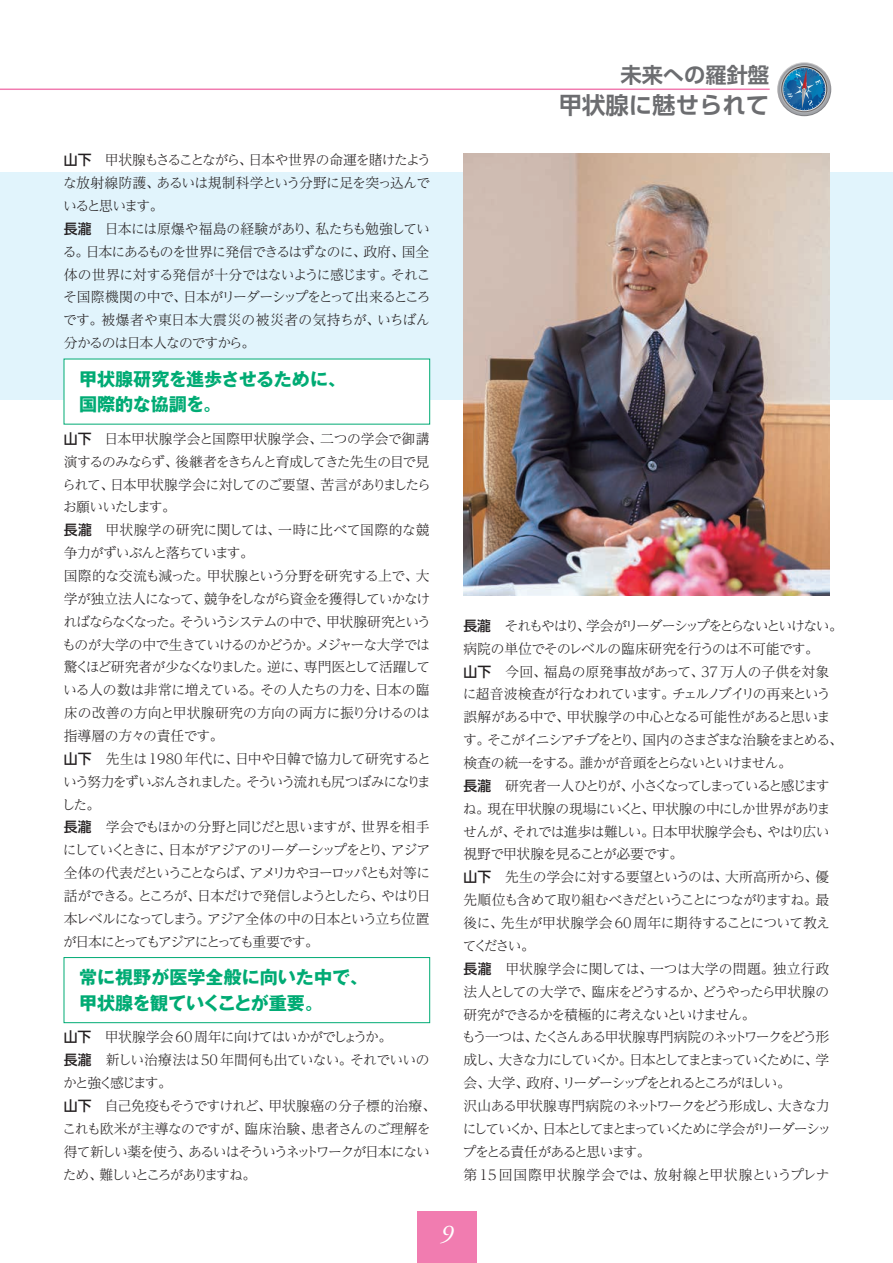
<style>
.page{position:relative;width:893px;height:1263px;background:#fff}
.page>*{position:absolute;margin:0;border:0;box-sizing:border-box;transform-origin:0 0}
.t1{font:italic 25.5px "Adobe Garamond";color:#fff}
.t2{font:700 23.4px "UD Shin Go Pro De";color:#6c6d70}
.t3{font:700 21.3px "UD Shin Go Pro De";color:#6c6d70}
.t4{font:700 18px/25.5px "Gothic MB101 Pro";color:#00ab74}
.t5{font:300 13.8px/22.8px "Reim Pr 6 N";letter-spacing:-.075em;color:#231f20}
.t6{font:300 13.8px/22.8px "Reim Pr 6 N";letter-spacing:-.055em;color:#231f20}
.s1{font-family:"UD Shin Go Pr 6 N";font-weight:500}
</style>
<div class="page">
<hr style="left:0;top:89px;width:770px;height:1px;background:#f17cb0">
<svg style="left:777px;top:62px;width:54px;height:54px"></svg>
<svg style="left:778px;top:63px;width:52px;height:52px"></svg>
<svg style="left:780px;top:68px;width:48px;height:45px;background:#5b89ab"></svg>
<div style="left:0;top:172px;width:893px;height:228px;background:#e1f4fc"></div>
<div style="left:64px;top:359px;width:366px;height:65px;background:#fff"></div>
<div style="left:64px;top:957px;width:366px;height:66px;border:1px solid #00ab74"></div>
<img style="left:463px;top:153px;width:366px;height:442px">
<div style="left:417px;top:1212px;width:59px;height:51px;background:#f17cb0"></div>
<p class="t6" style="left:63px;top:148px;width:370px"><span class="s1">山下</span>　甲状腺もさることながら、日本や世界の命運を賭けたような放射線防護、あるいは規制科学という分野に足を突っ込んでいると思います。<br><span class="s1">長瀧</span>　日本には原爆や福島の経験があり、私たちも勉強している。日本にあるものを世界に発信できるはずなのに、政府、国全体の世界に対する発信が十分ではないように感じます。それこそ国際機関の中で、日本がリーダーシップをとって出来るところです。被爆者や東日本大震災の被災者の気持ちが、いちばん分かるのは日本人なのですから。</p>
<h3 class="t4" style="left:79px;top:364px;width:269px">甲状腺研究を進歩させるために、国際的な協調を。</h3>
<p class="t5" style="left:62px;top:427px;width:371px"><span class="s1">山下</span>　日本甲状腺学会と国際甲状腺学会、二つの学会で御講演するのみならず、後継者をきちんと育成してきた先生の目で見られて、日本甲状腺学会に対してのご要望、苦言がありましたらお願いいたします。<br><span class="s1">長瀧</span>　甲状腺学の研究に関しては、一時に比べて国際的な競争力がずいぶんと落ちています。<br>国際的な交流も減った。甲状腺という分野を研究する上で、大学が独立法人になって、競争をしながら資金を獲得していかなければならなくなった。そういうシステムの中で、甲状腺研究というものが大学の中で生きていけるのかどうか。メジャーな大学では驚くほど研究者が少なくなりました。逆に、専門医として活躍している人の数は非常に増えている。その人たちの力を、日本の臨床の改善の方向と甲状腺研究の方向の両方に振り分けるのは指導層の方々の責任です。<br><span class="s1">山下</span>　先生は1980 年代に、日中や日韓で協力して研究するという努力をずいぶんされました。そういう流れも尻つぼみになりました。<br><span class="s1">長瀧</span>　学会でもほかの分野と同じだと思いますが、世界を相手にしていくときに、日本がアジアのリーダーシップをとり、アジア全体の代表だということならば、アメリカやヨーロッパとも対等に話ができる。ところが、日本だけで発信しようとしたら、やはり日本レベルになってしまう。アジア全体の中の日本という立ち位置が日本にとってもアジアにとっても重要です。</p>
<h3 class="t4" style="left:79px;top:962px;width:291px">常に視野が医学全般に向いた中で、甲状腺を観ていくことが重要。</h3>
<p class="t5" style="left:63px;top:1025px;width:375px"><span class="s1">山下</span>　甲状腺学会 60 周年に向けてはいかがでしょうか。<br><span class="s1">長瀧</span>　新しい治療法は50 年間何も出ていない。それでいいのかと強く感じます。<br><span class="s1">山下</span>　自己免疫もそうですけれど、甲状腺癌の分子標的治療、これも欧米が主導なのですが、臨床治験、患者さんのご理解を得て新しい薬を使う、あるいはそういうネットワークが日本にないため、難しいところがありますね。</p>
<h3 class="t3" style="left:620px;top:57px;width:150px">未来への羅針盤</h3>
<h2 class="t2" style="left:559px;top:86px;width:212px">甲状腺に魅せられて</h2>
<p class="t5" style="left:462px;top:614px;width:383px"><span class="s1">長瀧</span>　それもやはり、学会がリーダーシップをとらないといけない。病院の単位でそのレベルの臨床研究を行うのは不可能です。<br><span class="s1">山下</span>　今回、福島の原発事故があって、37万人の子供を対象に超音波検査が行なわれています。チェルノブイリの再来という誤解がある中で、甲状腺学の中心となる可能性があると思います。そこがイニシアチブをとり、国内のさまざまな治験をまとめる、検査の統一をする。誰かが音頭をとらないといけません。<br><span class="s1">長瀧</span>　研究者一人ひとりが、小さくなってしまっていると感じますね。現在甲状腺の現場にいくと、甲状腺の中にしか世界がありませんが、それでは進歩は難しい。日本甲状腺学会も、やはり広い視野で甲状腺を見ることが必要です。<br><span class="s1">山下</span>　先生の学会に対する要望というのは、大所高所から、優先順位も含めて取り組むべきだということにつながりますね。最後に、先生が甲状腺学会 60 周年に期待することについて教えてください。<br><span class="s1">長瀧</span>　甲状腺学会に関しては、一つは大学の問題。独立行政法人としての大学で、臨床をどうするか、どうやったら甲状腺の研究ができるかを積極的に考えないといけません。<br>もう一つは、たくさんある甲状腺専門病院のネットワークをどう形成し、大きな力にしていくか。日本としてまとまっていくために、学会、大学、政府、リーダーシップをとれるところがほしい。<br>沢山ある甲状腺専門病院のネットワークをどう形成し、大きな力にしていくか、日本としてまとまっていくために学会がリーダーシップをとる責任があると思います。<br>第15回国際甲状腺学会では、放射線と甲状腺というプレナ</p>
<h1 class="t1" style="left:440px;top:1220px;width:14px">9</h1>
</div>
